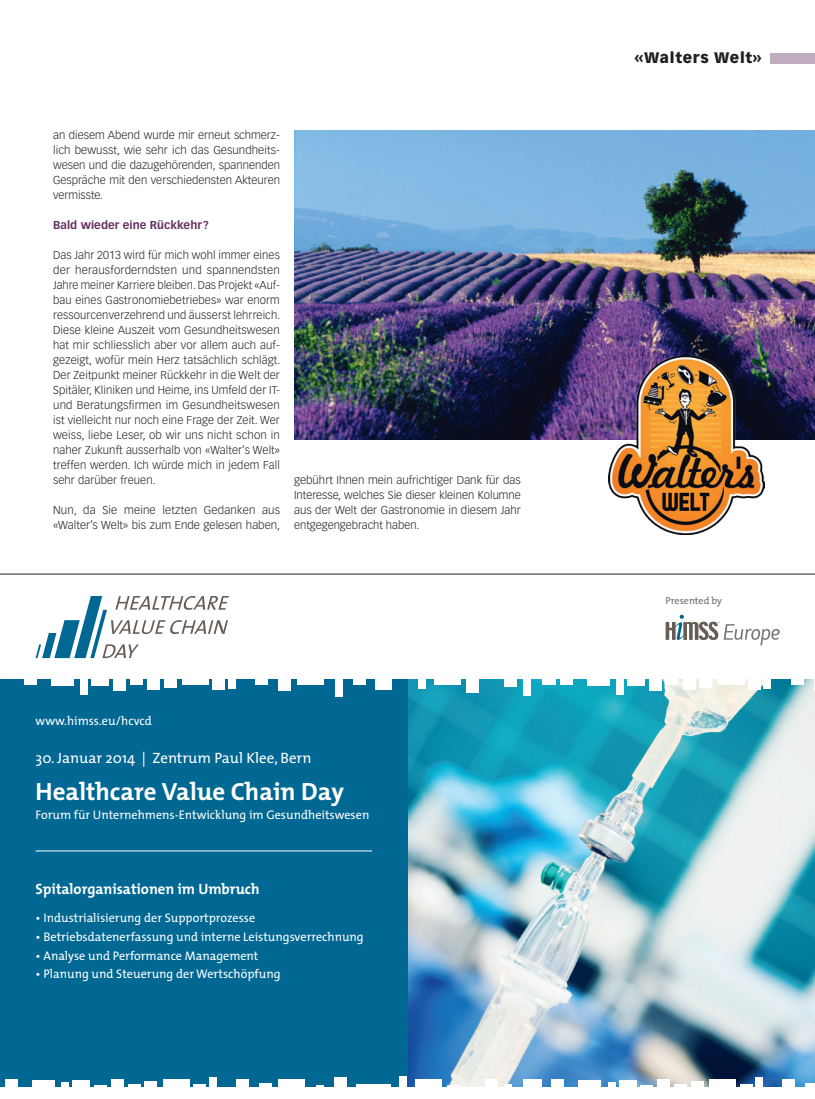
<style>
.page{position:relative;width:815px;height:1099px;background:#fff}
.page>*{position:absolute;margin:0;border:0;box-sizing:border-box;transform-origin:0 0}
.t1{font:700 25px "The Mix";color:#fff}
.t2{font:15px "The Mix";color:#fff}
.t3{font:700 15px "The Mix";color:#fff}
.t4{font:900 15px "Vectora LT Std";letter-spacing:.05em;color:#231f20}
.t5{font:12.5px "The Mix";color:#fff}
.t6{font:300 11.25px/15px "Vectora LT Std";letter-spacing:.01em;color:#231f20;text-align:justify}
.t7{font:700 11.25px "Vectora LT Std";letter-spacing:.005em;color:#663061}
.t8{font:10px "The Mix";color:#6c6d70}
</style>
<div class="page">
<div style="left:770px;top:53px;width:45px;height:10px;background:#c0adc0"></div>
<img style="left:294px;top:130px;width:521px;height:309px">
<img style="left:408px;top:680px;width:407px;height:407px">
<div style="left:0;top:680px;width:408px;height:418px;background:#006893"></div>
<div style="left:24px;top:671px;width:13px;height:14px;background:#fff"></div>
<div style="left:51px;top:673px;width:23px;height:13px;background:#fff"></div>
<div style="left:80px;top:674px;width:8px;height:21px;background:#fff"></div>
<div style="left:228px;top:669px;width:7px;height:19px;background:#fff"></div>
<div style="left:335px;top:677px;width:8px;height:19px;background:#fff"></div>
<div style="left:418px;top:669px;width:8px;height:19px;background:#fff"></div>
<div style="left:524px;top:676px;width:7px;height:19px;background:#fff"></div>
<div style="left:91px;top:672px;width:18px;height:13px;background:#fff"></div>
<div style="left:113px;top:677px;width:12px;height:13px;background:#fff"></div>
<div style="left:130px;top:671px;width:12px;height:14px;background:#fff"></div>
<div style="left:147px;top:676px;width:13px;height:13px;background:#fff"></div>
<div style="left:164px;top:674px;width:12px;height:13px;background:#fff"></div>
<div style="left:213px;top:676px;width:12px;height:13px;background:#fff"></div>
<div style="left:255px;top:671px;width:13px;height:14px;background:#fff"></div>
<div style="left:279px;top:675px;width:12px;height:15px;background:#fff"></div>
<div style="left:466px;top:677px;width:13px;height:15px;background:#fff"></div>
<div style="left:504px;top:671px;width:13px;height:16px;background:#fff"></div>
<div style="left:353px;top:669px;width:13px;height:15px;background:#fff"></div>
<div style="left:183px;top:671px;width:26px;height:14px;background:#fff"></div>
<div style="left:297px;top:671px;width:26px;height:14px;background:#fff"></div>
<div style="left:375px;top:676px;width:16px;height:13px;background:#fff"></div>
<div style="left:434px;top:671px;width:26px;height:14px;background:#fff"></div>
<div style="left:542px;top:671px;width:14px;height:14px;background:#fff"></div>
<div style="left:560px;top:671px;width:13px;height:14px;background:#fff"></div>
<div style="left:587px;top:673px;width:23px;height:13px;background:#fff"></div>
<div style="left:616px;top:674px;width:8px;height:21px;background:#fff"></div>
<div style="left:763px;top:669px;width:8px;height:19px;background:#fff"></div>
<div style="left:627px;top:672px;width:18px;height:13px;background:#fff"></div>
<div style="left:649px;top:677px;width:12px;height:13px;background:#fff"></div>
<div style="left:666px;top:671px;width:12px;height:14px;background:#fff"></div>
<div style="left:683px;top:676px;width:13px;height:13px;background:#fff"></div>
<div style="left:700px;top:674px;width:12px;height:13px;background:#fff"></div>
<div style="left:749px;top:676px;width:12px;height:13px;background:#fff"></div>
<div style="left:791px;top:671px;width:12px;height:14px;background:#fff"></div>
<div style="left:718px;top:671px;width:26px;height:14px;background:#fff"></div>
<div style="left:0;top:1087px;width:815px;height:11px;background:#fff"></div>
<div style="left:5px;top:1079px;width:13px;height:13px;background:#fff"></div>
<div style="left:32px;top:1080px;width:23px;height:13px;background:#fff"></div>
<div style="left:61px;top:1082px;width:8px;height:16px;background:#fff"></div>
<div style="left:209px;top:1077px;width:7px;height:19px;background:#fff"></div>
<div style="left:316px;top:1084px;width:8px;height:14px;background:#fff"></div>
<div style="left:399px;top:1076px;width:8px;height:19px;background:#fff"></div>
<div style="left:504px;top:1083px;width:8px;height:11px;background:#fff"></div>
<div style="left:72px;top:1079px;width:18px;height:14px;background:#fff"></div>
<div style="left:94px;top:1084px;width:12px;height:14px;background:#fff"></div>
<div style="left:111px;top:1079px;width:12px;height:13px;background:#fff"></div>
<div style="left:128px;top:1083px;width:13px;height:14px;background:#fff"></div>
<div style="left:145px;top:1081px;width:12px;height:13px;background:#fff"></div>
<div style="left:194px;top:1083px;width:12px;height:14px;background:#fff"></div>
<div style="left:236px;top:1079px;width:13px;height:13px;background:#fff"></div>
<div style="left:259px;top:1082px;width:13px;height:16px;background:#fff"></div>
<div style="left:447px;top:1084px;width:13px;height:11px;background:#fff"></div>
<div style="left:485px;top:1079px;width:13px;height:15px;background:#fff"></div>
<div style="left:334px;top:1077px;width:13px;height:15px;background:#fff"></div>
<div style="left:163px;top:1079px;width:27px;height:13px;background:#fff"></div>
<div style="left:278px;top:1079px;width:26px;height:13px;background:#fff"></div>
<div style="left:356px;top:1083px;width:35px;height:14px;background:#fff"></div>
<div style="left:415px;top:1079px;width:26px;height:13px;background:#fff"></div>
<div style="left:523px;top:1079px;width:18px;height:13px;background:#fff"></div>
<div style="left:551px;top:1079px;width:13px;height:13px;background:#fff"></div>
<div style="left:578px;top:1080px;width:23px;height:13px;background:#fff"></div>
<div style="left:608px;top:1082px;width:7px;height:16px;background:#fff"></div>
<div style="left:755px;top:1077px;width:8px;height:19px;background:#fff"></div>
<div style="left:619px;top:1079px;width:17px;height:14px;background:#fff"></div>
<div style="left:640px;top:1084px;width:13px;height:14px;background:#fff"></div>
<div style="left:657px;top:1079px;width:13px;height:13px;background:#fff"></div>
<div style="left:674px;top:1083px;width:13px;height:14px;background:#fff"></div>
<div style="left:691px;top:1081px;width:13px;height:13px;background:#fff"></div>
<div style="left:740px;top:1083px;width:12px;height:14px;background:#fff"></div>
<div style="left:782px;top:1079px;width:13px;height:13px;background:#fff"></div>
<div style="left:806px;top:1082px;width:9px;height:16px;background:#fff"></div>
<div style="left:710px;top:1079px;width:26px;height:13px;background:#fff"></div>
<svg style="left:666px;top:614px;width:114px;height:31px"></svg>
<svg style="left:36px;top:596px;width:193px;height:62px"></svg>
<hr style="left:36px;top:850px;width:336px;height:1px;background:#fff">
<hr style="left:0;top:573px;width:815px;height:1px;background:#231f20">
<img style="left:608px;top:355px;width:156px;height:180px">
<p class="t6" style="left:53px;top:128px;width:228px">an diesem Abend wurde mir erneut schmerz&shy;lich bewusst, wie sehr ich das Gesundheits&shy;wesen und die dazugehörenden, spannenden Gespräche mit den verschiedensten Akteuren vermisste.</p>
<p class="t7" style="left:53px;top:218px;width:157px">Bald wieder eine Rückkehr?</p>
<p class="t6" style="left:53px;top:248px;width:229px;text-align:left">Das Jahr 2013 wird für mich wohl immer eines der herausforderndsten und spannendsten Jahre meiner Karriere bleiben. Das Projekt «Auf&shy;bau eines Gastronomiebetriebes» war enorm ressourcenverzehrend und äusserst lehrreich.<br>Diese kleine Auszeit vom Gesundheitswesen hat mir schliesslich aber vor allem auch auf&shy;gezeigt, wofür mein Herz tatsächlich schlägt.<br>Der Zeitpunkt meiner Rückkehr in die Welt der Spitäler, Kliniken und Heime, ins Umfeld der IT&shy;und Beratungsfirmen im Gesundheitswesen ist vielleicht nur noch eine Frage der Zeit. Wer weiss, liebe Leser, ob wir uns nicht schon in naher Zukunft ausserhalb von «Walter’s Welt» treffen werden. Ich würde mich in jedem Fall sehr darüber freuen.</p>
<p class="t6" style="left:53px;top:503px;width:229px">Nun, da Sie meine letzten Gedanken aus «Walter’s Welt» bis zum Ende gelesen haben,</p>
<p class="t6" style="left:294px;top:473px;width:228px">gebührt Ihnen mein aufrichtiger Dank für das Interesse, welches Sie dieser kleinen Kolumne aus der Welt der Gastronomie in diesem Jahr entgegengebracht haben.</p>
<p class="t5" style="left:36px;top:713px;width:118px">www.himss.eu/hcvcd</p>
<h2 class="t2" style="left:36px;top:748px;width:277px">30. Januar 2014 | Zentrum Paul Klee, Bern</h2>
<h1 class="t1" style="left:36px;top:775px;width:310px">Healthcare Value Chain Day</h1>
<p class="t5" style="left:36px;top:806px;width:335px">Forum für Unternehmens-Entwicklung im Gesundheitswesen</p>
<h2 class="t3" style="left:36px;top:879px;width:226px">Spitalorganisationen im Umbruch</h2>
<p class="t5" style="left:36px;top:909px;width:221px">• Industrialisierung der Supportprozesse</p>
<p class="t5" style="left:36px;top:928px;width:330px">• Betriebsdatenerfassung und interne Leistungsverrechnung</p>
<p class="t5" style="left:36px;top:947px;width:224px">• Analyse und Performance Management</p>
<p class="t5" style="left:36px;top:966px;width:247px">• Planung und Steuerung der Wertschöpfung</p>
<h2 class="t4" style="left:635px;top:49px;width:129px">«Walters Welt»</h2>
<p class="t8" style="left:666px;top:593px;width:58px">Presented by</p>
</div>
